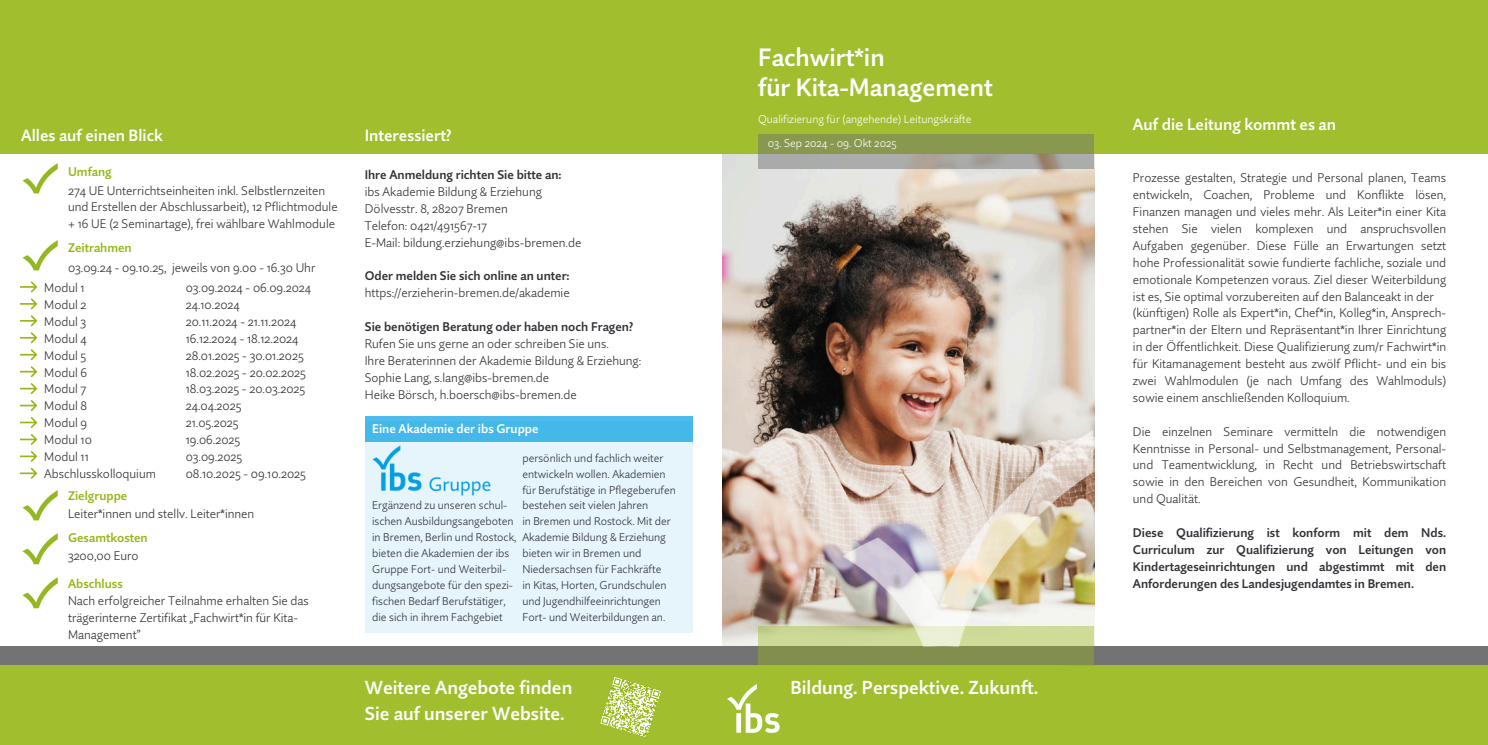
<style>
.page{position:relative;width:1488px;height:745px;background:#fff}
.page>*{position:absolute;margin:0;border:0;box-sizing:border-box;transform-origin:0 0}
.t1{font:600 25px/30px "Quire Sans Pro";color:#fff}
.t2{font:600 18.75px "Quire Sans Pro";color:#fff}
.t3{font:600 16.25px "Quire Sans Pro";color:#fff}
.t4{font:300 12.5px/16.9px "Quire Sans Pro";color:#313036;text-align:justify}
.t5{font:600 12.5px/16.9px "Quire Sans Pro";color:#313036;text-align:justify}
.t6{font:600 12.5px "Quire Sans Pro";color:#96b716}
.t7{font:600 12.5px "Quire Sans Pro";color:#fff}
.t8{font:300 11.25px/16px "Quire Sans Pro";color:#313036}
.t9{font:300 11.25px "Quire Sans Pro";color:#fff}
</style>
<div class="page">
<img style="left:723px;top:154px;width:371px;height:492px">
<div style="left:0;top:0;width:1488px;height:154px;background:#a0be2d"></div>
<svg style="left:758px;top:134px;width:335px;height:35px;background:#969e73"></svg>
<div style="left:0;top:646px;width:1488px;height:19px;background:#737373"></div>
<svg style="left:758px;top:626px;width:335px;height:39px;background:#929e5d"></svg>
<div style="left:0;top:665px;width:1488px;height:79px;background:#a0be2d"></div>
<img style="left:728px;top:684px;width:52px;height:49px">
<img style="left:836px;top:428px;width:258px;height:223px">
<img style="left:22px;top:163px;width:36px;height:31px">
<img style="left:22px;top:490px;width:36px;height:31px">
<img style="left:22px;top:533px;width:36px;height:32px">
<img style="left:22px;top:577px;width:36px;height:32px">
<img style="left:22px;top:240px;width:36px;height:31px">
<svg style="left:21px;top:281px;width:16px;height:11px"></svg>
<svg style="left:21px;top:298px;width:16px;height:11px"></svg>
<svg style="left:21px;top:315px;width:16px;height:11px"></svg>
<svg style="left:21px;top:332px;width:16px;height:11px"></svg>
<svg style="left:21px;top:349px;width:16px;height:11px"></svg>
<svg style="left:21px;top:366px;width:16px;height:11px"></svg>
<svg style="left:21px;top:383px;width:16px;height:11px"></svg>
<svg style="left:21px;top:400px;width:16px;height:11px"></svg>
<svg style="left:21px;top:417px;width:16px;height:11px"></svg>
<svg style="left:21px;top:434px;width:16px;height:44px"></svg>
<div style="left:365px;top:421px;width:328px;height:212px;background:#e6f5fc"></div>
<div style="left:365px;top:417px;width:328px;height:25px;background:#45b8ea"></div>
<img style="left:372px;top:445px;width:118px;height:51px">
<svg style="left:600px;top:677px;width:61px;height:60px"></svg>
<p class="t3" style="left:21px;top:125px;width:143px">Alles auf einen Blick</p>
<p class="t3" style="left:365px;top:125px;width:88px">Interessiert?</p>
<p class="t6" style="left:68px;top:163px;width:45px">Umfang</p>
<p class="t4" style="left:68px;top:181px;width:271px;text-align:left">274 UE Unterrichtseinheiten inkl. Selbstlernzeiten und Erstellen der Abschlussarbeit), 12 Pflichtmodule + 16 UE (2 Seminartage), frei wählbare Wahlmodule</p>
<p class="t6" style="left:68px;top:240px;width:65px">Zeitrahmen</p>
<p class="t4" style="left:68px;top:258px;width:249px">03.09.24 - 09.10.25, jeweils von 9.00 - 16.30 Uhr</p>
<p class="t4" style="left:44px;top:279px;width:42px">Modul 1</p>
<p class="t4" style="left:44px;top:296px;width:44px">Modul 2</p>
<p class="t4" style="left:44px;top:313px;width:43px">Modul 3</p>
<p class="t4" style="left:44px;top:329px;width:44px">Modul 4</p>
<p class="t4" style="left:44px;top:346px;width:44px">Modul 5</p>
<p class="t4" style="left:44px;top:363px;width:44px">Modul 6</p>
<p class="t4" style="left:44px;top:380px;width:44px">Modul 7</p>
<p class="t4" style="left:44px;top:397px;width:45px">Modul 8</p>
<p class="t4" style="left:44px;top:414px;width:44px">Modul 9</p>
<p class="t4" style="left:44px;top:431px;width:49px">Modul 10</p>
<p class="t4" style="left:44px;top:448px;width:46px">Modul 11</p>
<p class="t4" style="left:44px;top:464px;width:113px">Abschlusskolloquium</p>
<p class="t4" style="left:186px;top:279px;width:127px">03.09.2024 - 06.09.2024</p>
<p class="t4" style="left:186px;top:296px;width:56px">24.10.2024</p>
<p class="t4" style="left:186px;top:313px;width:112px">20.11.2024 - 21.11.2024</p>
<p class="t4" style="left:186px;top:329px;width:114px">16.12.2024 - 18.12.2024</p>
<p class="t4" style="left:186px;top:346px;width:119px">28.01.2025 - 30.01.2025</p>
<p class="t4" style="left:186px;top:363px;width:122px">18.02.2025 - 20.02.2025</p>
<p class="t4" style="left:186px;top:380px;width:121px">18.03.2025 - 20.03.2025</p>
<p class="t4" style="left:186px;top:397px;width:57px">24.04.2025</p>
<p class="t4" style="left:186px;top:414px;width:54px">21.05.2025</p>
<p class="t4" style="left:186px;top:431px;width:56px">19.06.2025</p>
<p class="t4" style="left:186px;top:448px;width:58px">03.09.2025</p>
<p class="t4" style="left:186px;top:464px;width:122px">08.10.2025 - 09.10.2025</p>
<p class="t6" style="left:68px;top:487px;width:61px">Zielgruppe</p>
<p class="t4" style="left:68px;top:504px;width:188px">Leiter*innen und stellv. Leiter*innen</p>
<p class="t6" style="left:68px;top:529px;width:81px">Gesamtkosten</p>
<p class="t4" style="left:68px;top:546px;width:72px">3200,00 Euro</p>
<p class="t6" style="left:68px;top:575px;width:56px">Abschluss</p>
<p class="t4" style="left:68px;top:591px;width:242px;text-align:left">Nach erfolgreicher Teilnahme erhalten Sie das trägerinterne Zertifikat „Fachwirt*in für Kita-<br>Management”</p>
<h4 class="t5" style="left:365px;top:166px;width:198px">Ihre Anmeldung richten Sie bitte an:</h4>
<p class="t4" style="left:365px;top:183px;width:179px">ibs Akademie Bildung &amp; Erziehung</p>
<h4 class="t4" style="left:365px;top:200px;width:145px">Dölvesstr. 8, 28207 Bremen</h4>
<p class="t4" style="left:365px;top:216px;width:124px">Telefon: 0421/491567-17</p>
<p class="t4" style="left:365px;top:233px;width:218px">E-Mail: bildung.erziehung@ibs-bremen.de</p>
<p class="t5" style="left:365px;top:267px;width:206px">Oder melden Sie sich online an unter:</p>
<p class="t4" style="left:365px;top:284px;width:206px">https://erzieherin-bremen.de/akademie</p>
<p class="t5" style="left:365px;top:318px;width:270px">Sie benötigen Beratung oder haben noch Fragen?</p>
<p class="t4" style="left:365px;top:335px;width:246px">Rufen Sie uns gerne an oder schreiben Sie uns.</p>
<p class="t4" style="left:365px;top:351px;width:278px">Ihre Beraterinnen der Akademie Bildung &amp; Erziehung:</p>
<p class="t4" style="left:365px;top:368px;width:186px">Sophie Lang, s.lang@ibs-bremen.de</p>
<p class="t4" style="left:365px;top:385px;width:213px">Heike Börsch, h.boersch@ibs-bremen.de</p>
<p class="t7" style="left:372px;top:420px;width:168px">Eine Akademie der ibs Gruppe</p>
<p class="t8" style="left:522px;top:449px;width:143px">persönlich und fachlich weiter</p>
<p class="t8" style="left:522px;top:465px;width:145px">entwickeln wollen. Akademien</p>
<p class="t8" style="left:522px;top:481px;width:155px">für Berufstätige in Pflegeberufen</p>
<p class="t8" style="left:522px;top:497px;width:127px">bestehen seit vielen Jahren</p>
<p class="t8" style="left:522px;top:513px;width:150px">in Bremen und Rostock. Mit der</p>
<p class="t8" style="left:522px;top:529px;width:145px">Akademie Bildung &amp; Erziehung</p>
<p class="t8" style="left:522px;top:545px;width:120px">bieten wir in Bremen und</p>
<p class="t8" style="left:522px;top:561px;width:141px">Niedersachsen für Fachkräfte</p>
<p class="t8" style="left:522px;top:577px;width:146px">in Kitas, Horten, Grundschulen</p>
<p class="t8" style="left:522px;top:592px;width:140px">und Jugendhilfeeinrichtungen</p>
<p class="t8" style="left:522px;top:608px;width:144px">Fort- und Weiterbildungen an.</p>
<p class="t8" style="left:372px;top:497px;width:143px">Ergänzend zu unseren schul&shy;ischen Ausbildungsangeboten</p>
<p class="t8" style="left:372px;top:529px;width:146px">in Bremen, Berlin und Rostock,</p>
<p class="t8" style="left:372px;top:545px;width:139px">bieten die Akademien der ibs</p>
<p class="t8" style="left:372px;top:561px;width:142px">Gruppe Fort- und Weiterbil&shy;dungsangebote für den spezi-</p>
<p class="t8" style="left:372px;top:592px;width:135px">fischen Bedarf Berufstätiger,</p>
<p class="t8" style="left:372px;top:608px;width:132px">die sich in ihrem Fachgebiet</p>
<h4 class="t1" style="left:758px;top:41px;width:236px">Fachwirt*in<br>für Kita-Management</h4>
<p class="t9" style="left:758px;top:111px;width:215px">Qualifizierung für (angehende) Leitungskräfte</p>
<p class="t9" style="left:768px;top:135px;width:130px">03. Sep 2024 - 09. Okt 2025</p>
<p class="t2" style="left:365px;top:674px;width:209px">Weitere Angebote finden</p>
<p class="t2" style="left:790px;top:674px;width:249px">Bildung. Perspektive. Zukunft.</p>
<p class="t2" style="left:365px;top:700px;width:201px">Sie auf unserer Website.</p>
<p class="t3" style="left:1133px;top:114px;width:205px">Auf die Leitung kommt es an</p>
<p class="t4" style="left:1133px;top:169px;width:315px">Prozesse gestalten, Strategie und Personal planen, Teams entwickeln, Coachen, Probleme und Konflikte lösen, Finanzen managen und vieles mehr. Als Leiter*in einer Kita stehen Sie vielen komplexen und anspruchsvollen Aufgaben gegenüber. Diese Fülle an Erwartungen setzt hohe Professionalität sowie fundierte fachliche, soziale und emotionale Kompetenzen voraus. Ziel dieser Weiterbildung ist es, Sie optimal vorzubereiten auf den Balanceakt in der</p>
<p class="t4" style="left:1133px;top:304px;width:315px">(künftigen) Rolle als Expert*in, Chef*in, Kolleg*in, Ansprech&shy;partner*in der Eltern und Repräsentant*in Ihrer Einrichtung in der Öffentlichkeit. Diese Qualifizierung zum/r Fachwirt*in für Kitamanagement besteht aus zwölf Pflicht- und ein bis zwei Wahlmodulen (je nach Umfang des Wahlmoduls) sowie einem anschließenden Kolloquium.</p>
<p class="t4" style="left:1133px;top:422px;width:315px">Die einzelnen Seminare vermitteln die notwendigen Kenntnisse in Personal- und Selbstmanagement, Personal&shy;und Teamentwicklung, in Recht und Betriebswirtschaft sowie in den Bereichen von Gesundheit, Kommunikation und Qualität.</p>
<p class="t5" style="left:1133px;top:523px;width:315px">Diese Qualifizierung ist konform mit dem Nds.<br>Curriculum zur Qualifizierung von Leitungen von Kindertageseinrichtungen und abgestimmt mit den Anforderungen des Landesjugendamtes in Bremen.</p>
</div>
